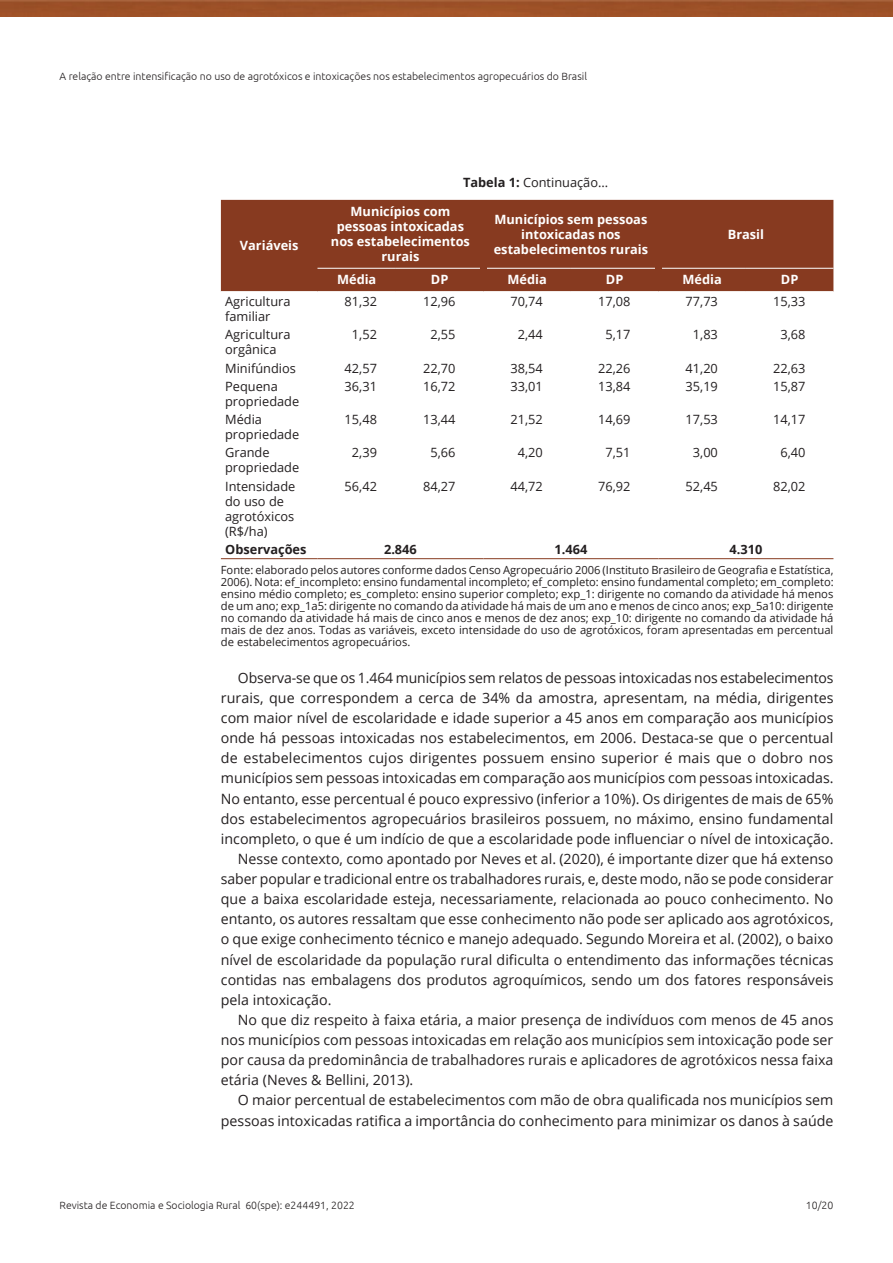
<style>
.page{position:relative;width:893px;height:1263px;background:#fff}
.page>*{position:absolute;margin:0;border:0;box-sizing:border-box;transform-origin:0 0}
.Paragraph{font:14.25px/20.1px "Open Sans";color:#231f20;text-align:justify}
.TableBody{font:12.75px/15px "Open Sans";color:#231f20}
.TableHead{font:700 12.75px/15px "Open Sans";color:#fff;text-align:center}
.TableBody-2{font:700 12.75px "Open Sans";color:#231f20}
.TableTitle{font:12.75px "Open Sans";color:#231f20}
.TableFootnote{font:11.25px/12px "Open Sans";color:#231f20;text-align:justify}
.t1{font:300 10.5px "Ubuntu";color:#231f20}
.s1{font-weight:700}
</style>
<div class="page">
<img style="left:0;top:0;width:893px;height:17px">
<div style="left:221px;top:200px;width:612px;height:91px;background:#873a20"></div>
<hr style="left:221px;top:558px;width:96px;height:1px;background:#873a20">
<hr style="left:317px;top:558px;width:79px;height:1px;background:#873a20">
<hr style="left:396px;top:558px;width:87px;height:1px;background:#873a20">
<hr style="left:483px;top:558px;width:88px;height:1px;background:#873a20">
<hr style="left:571px;top:558px;width:87px;height:1px;background:#873a20">
<hr style="left:658px;top:558px;width:88px;height:1px;background:#873a20">
<hr style="left:746px;top:558px;width:87px;height:1px;background:#873a20">
<hr style="left:317px;top:268px;width:79px;height:1px;background:#fff">
<hr style="left:396px;top:268px;width:87px;height:1px;background:#fff">
<hr style="left:483px;top:268px;width:88px;height:1px;background:#fff">
<hr style="left:571px;top:268px;width:87px;height:1px;background:#fff">
<hr style="left:658px;top:268px;width:88px;height:1px;background:#fff">
<hr style="left:746px;top:268px;width:87px;height:1px;background:#fff">
<div style="left:480px;top:265px;width:7px;height:7px;background:#873a20"></div>
<div style="left:655px;top:265px;width:7px;height:7px;background:#873a20"></div>
<p class="t1" style="left:60px;top:70px;width:529px">A relação entre intensificação no uso de agrotóxicos e intoxicações nos estabelecimentos agropecuários do Brasil</p>
<p class="TableHead" style="left:240px;top:238px;width:60px">Variáveis</p>
<p class="TableTitle" style="left:463px;top:174px;width:147px"><span class="s1">Tabela 1:</span> Continuação...</p>
<p class="TableHead" style="left:331px;top:204px;width:141px">Municípios com pessoas intoxicadas nos estabelecimentos rurais</p>
<p class="TableHead" style="left:494px;top:211px;width:156px">Municípios sem pessoas intoxicadas nos estabelecimentos rurais</p>
<p class="TableHead" style="left:728px;top:226px;width:38px">Brasil</p>
<p class="TableHead" style="left:337px;top:272px;width:41px">Média</p>
<p class="TableHead" style="left:431px;top:272px;width:19px">DP</p>
<p class="TableHead" style="left:507px;top:272px;width:41px">Média</p>
<p class="TableHead" style="left:606px;top:272px;width:19px">DP</p>
<p class="TableHead" style="left:682px;top:272px;width:41px">Média</p>
<p class="TableHead" style="left:781px;top:272px;width:19px">DP</p>
<p class="TableBody" style="left:225px;top:294px;width:67px">Agricultura familiar</p>
<p class="TableBody" style="left:345px;top:294px;width:34px">81,32</p>
<p class="TableBody" style="left:423px;top:294px;width:34px">12,96</p>
<p class="TableBody" style="left:511px;top:294px;width:34px">70,74</p>
<p class="TableBody" style="left:598px;top:294px;width:34px">17,08</p>
<p class="TableBody" style="left:686px;top:294px;width:34px">77,73</p>
<p class="TableBody" style="left:773px;top:294px;width:34px">15,33</p>
<p class="TableBody" style="left:225px;top:327px;width:67px">Agricultura orgânica</p>
<p class="TableBody" style="left:352px;top:327px;width:27px">1,52</p>
<p class="TableBody" style="left:430px;top:327px;width:27px">2,55</p>
<p class="TableBody" style="left:518px;top:327px;width:27px">2,44</p>
<p class="TableBody" style="left:605px;top:327px;width:27px">5,17</p>
<p class="TableBody" style="left:693px;top:327px;width:27px">1,83</p>
<p class="TableBody" style="left:780px;top:327px;width:27px">3,68</p>
<p class="TableBody" style="left:225px;top:360px;width:72px">Minifúndios</p>
<p class="TableBody" style="left:345px;top:360px;width:34px">42,57</p>
<p class="TableBody" style="left:423px;top:360px;width:34px">22,70</p>
<p class="TableBody" style="left:511px;top:360px;width:34px">38,54</p>
<p class="TableBody" style="left:598px;top:360px;width:34px">22,26</p>
<p class="TableBody" style="left:686px;top:360px;width:34px">41,20</p>
<p class="TableBody" style="left:773px;top:360px;width:34px">22,63</p>
<p class="TableBody" style="left:225px;top:378px;width:76px">Pequena propriedade</p>
<p class="TableBody" style="left:345px;top:378px;width:34px">36,31</p>
<p class="TableBody" style="left:423px;top:378px;width:34px">16,72</p>
<p class="TableBody" style="left:511px;top:378px;width:34px">33,01</p>
<p class="TableBody" style="left:598px;top:378px;width:34px">13,84</p>
<p class="TableBody" style="left:686px;top:378px;width:34px">35,19</p>
<p class="TableBody" style="left:773px;top:378px;width:34px">15,87</p>
<p class="TableBody" style="left:225px;top:412px;width:76px">Média propriedade</p>
<p class="TableBody" style="left:345px;top:412px;width:34px">15,48</p>
<p class="TableBody" style="left:423px;top:412px;width:34px">13,44</p>
<p class="TableBody" style="left:511px;top:412px;width:34px">21,52</p>
<p class="TableBody" style="left:598px;top:412px;width:34px">14,69</p>
<p class="TableBody" style="left:686px;top:412px;width:34px">17,53</p>
<p class="TableBody" style="left:773px;top:412px;width:34px">14,17</p>
<p class="TableBody" style="left:225px;top:445px;width:76px">Grande propriedade</p>
<p class="TableBody" style="left:352px;top:445px;width:27px">2,39</p>
<p class="TableBody" style="left:430px;top:445px;width:27px">5,66</p>
<p class="TableBody" style="left:518px;top:445px;width:27px">4,20</p>
<p class="TableBody" style="left:605px;top:445px;width:27px">7,51</p>
<p class="TableBody" style="left:693px;top:445px;width:27px">3,00</p>
<p class="TableBody" style="left:780px;top:445px;width:27px">6,40</p>
<p class="TableBody" style="left:225px;top:478px;width:72px">Intensidade do uso de agrotóxicos (R$/ha)</p>
<p class="TableBody" style="left:345px;top:478px;width:34px">56,42</p>
<p class="TableBody" style="left:423px;top:478px;width:34px">84,27</p>
<p class="TableBody" style="left:511px;top:478px;width:34px">44,72</p>
<p class="TableBody" style="left:598px;top:478px;width:34px">76,92</p>
<p class="TableBody" style="left:686px;top:478px;width:34px">52,45</p>
<p class="TableBody" style="left:773px;top:478px;width:34px">82,02</p>
<p class="TableBody-2" style="left:225px;top:540px;width:83px">Observações</p>
<p class="TableBody-2" style="left:384px;top:540px;width:34px">2.846</p>
<p class="TableBody-2" style="left:554px;top:540px;width:34px">1.464</p>
<p class="TableBody-2" style="left:729px;top:540px;width:34px">4.310</p>
<p class="TableFootnote" style="left:221px;top:563px;width:614px">Fonte: elaborado pelos autores conforme dados Censo Agropecuário 2006 (Instituto Brasileiro de Geografia e Estatística, 2006). Nota: ef_incompleto: ensino fundamental incompleto; ef_completo: ensino fundamental completo; em_completo: ensino médio completo; es_completo: ensino superior completo; exp_1: dirigente no comando da atividade há menos de um ano; exp_1a5: dirigente no comando da atividade há mais de um ano e menos de cinco anos; exp_5a10: dirigente no comando da atividade há mais de cinco anos e menos de dez anos; exp_10: dirigente no comando da atividade há mais de dez anos. Todas as variáveis, exceto intensidade do uso de agrotóxicos, foram apresentadas em percentual de estabelecimentos agropecuários.</p>
<p class="Paragraph" style="left:221px;top:667px;width:614px;text-indent:17px">Observa-se que os 1.464 municípios sem relatos de pessoas intoxicadas nos estabelecimentos rurais, que correspondem a cerca de 34% da amostra, apresentam, na média, dirigentes com maior nível de escolaridade e idade superior a 45 anos em comparação aos municípios onde há pessoas intoxicadas nos estabelecimentos, em 2006. Destaca-se que o percentual de estabelecimentos cujos dirigentes possuem ensino superior é mais que o dobro nos municípios sem pessoas intoxicadas em comparação aos municípios com pessoas intoxicadas.<br>No entanto, esse percentual é pouco expressivo (inferior a 10%). Os dirigentes de mais de 65% dos estabelecimentos agropecuários brasileiros possuem, no máximo, ensino fundamental incompleto, o que é um indício de que a escolaridade pode influenciar o nível de intoxicação.</p>
<p class="Paragraph" style="left:221px;top:848px;width:614px;text-indent:17px">Nesse contexto, como apontado por Neves et al. (2020), é importante dizer que há extenso saber popular e tradicional entre os trabalhadores rurais, e, deste modo, não se pode considerar que a baixa escolaridade esteja, necessariamente, relacionada ao pouco conhecimento. No entanto, os autores ressaltam que esse conhecimento não pode ser aplicado aos agrotóxicos, o que exige conhecimento técnico e manejo adequado. Segundo Moreira et al. (2002), o baixo nível de escolaridade da população rural dificulta o entendimento das informações técnicas contidas nas embalagens dos produtos agroquímicos, sendo um dos fatores responsáveis pela intoxicação.</p>
<p class="Paragraph" style="left:221px;top:1009px;width:614px;text-indent:17px">No que diz respeito à faixa etária, a maior presença de indivíduos com menos de 45 anos nos municípios com pessoas intoxicadas em relação aos municípios sem intoxicação pode ser por causa da predominância de trabalhadores rurais e aplicadores de agrotóxicos nessa faixa etária (Neves &amp; Bellini, 2013).</p>
<p class="Paragraph" style="left:221px;top:1090px;width:614px;text-align:right">O maior percentual de estabelecimentos com mão de obra qualificada nos municípios sem pessoas intoxicadas ratifica a importância do conhecimento para minimizar os danos à saúde</p>
<p class="t1" style="left:60px;top:1198px;width:297px">Revista de Economia e Sociologia Rural 60(spe): e244491, 2022</p>
<p class="t1" style="left:806px;top:1198px;width:29px">10/20</p>
</div>
